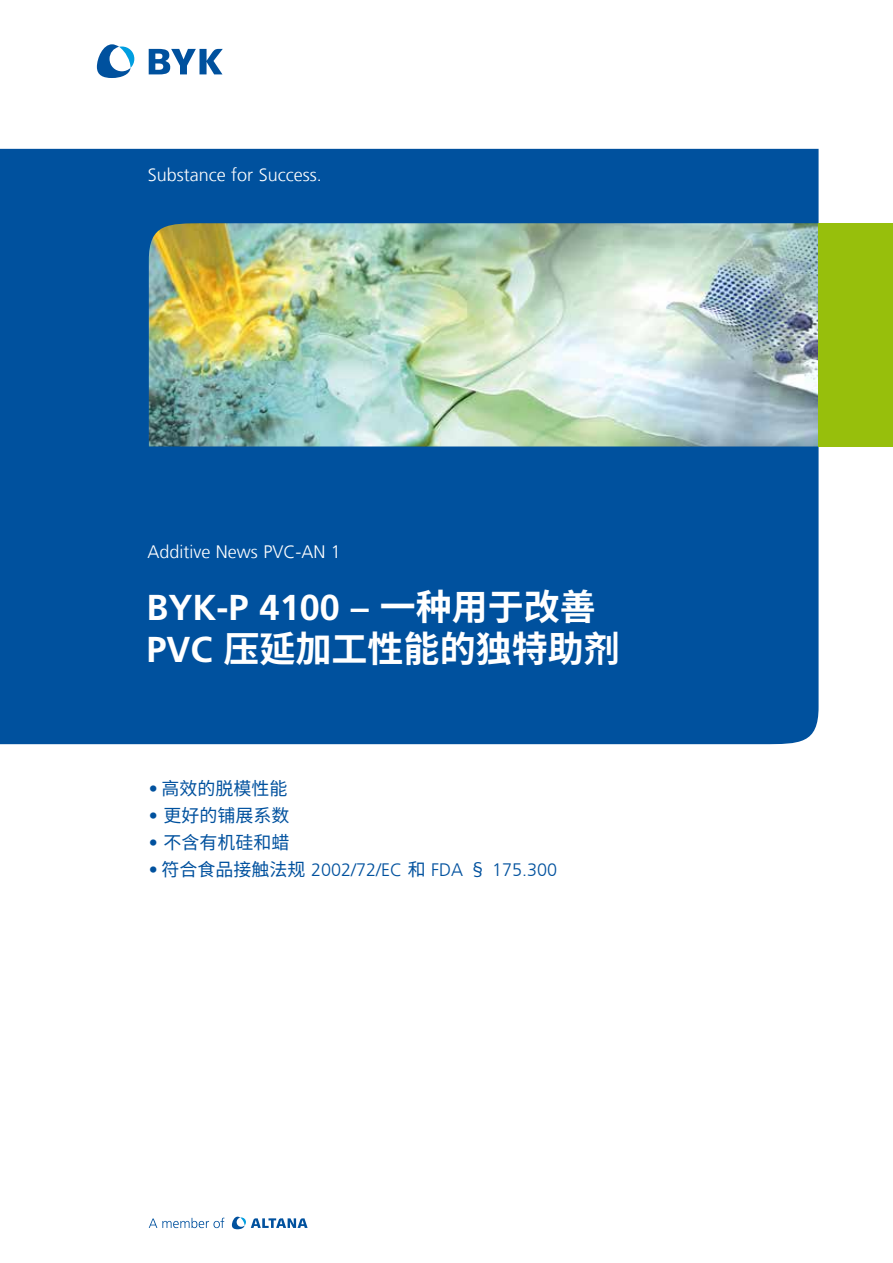
<style>
.page{position:relative;width:893px;height:1263px;background:#fff}
.page>*{position:absolute;margin:0;border:0;box-sizing:border-box;transform-origin:0 0}
.t1{font:700 36px "Frutiger LT";color:#fff}
.t2{font:700 36px "Source Han Sans SC";color:#fff}
.t3{font:300 18px "Frutiger LT";color:#fff}
.t4{font:300 18px "Frutiger LT";color:#00519e}
.t5{font:18px "Source Han Sans SC";color:#00519e}
.s1{font-family:"Source Han Sans SC"}
.s2{font-family:"Frutiger LT"}
.s3{font-family:"Frutiger LT";font-weight:300}
.s4{font-family:"Source Han Sans SC";font-weight:400}
</style>
<div class="page">
<svg style="left:149px;top:49px;width:74px;height:25px"></svg>
<svg style="left:97px;top:44px;width:37px;height:34px"></svg>
<svg style="left:232px;top:1217px;width:76px;height:12px"></svg>
<svg style="left:149px;top:1218px;width:75px;height:10px"></svg>
<div style="left:0;top:149px;width:819px;height:595px;background:#00519e"></div>
<img style="left:149px;top:223px;width:670px;height:223px">
<div style="left:819px;top:223px;width:74px;height:223px;background:#97bf0c"></div>
<p class="t3" style="left:148px;top:165px;width:176px">Substance for Success.</p>
<p class="t3" style="left:147px;top:542px;width:195px">Additive News PVC-AN 1</p>
<h1 class="t1" style="left:147px;top:586px;width:451px">BYK-P 4100 – <span class="s1">一种用于改善</span></h1>
<h1 class="t2" style="left:147px;top:629px;width:475px"><span class="s2">PVC</span> 压延加工性能的独特助剂</h1>
<p class="t5" style="left:149px;top:778px;width:140px"><span class="s3">•</span> 高效的脱模性能</p>
<p class="t5" style="left:149px;top:805px;width:142px"><span class="s3">•</span> 更好的铺展系数</p>
<p class="t5" style="left:149px;top:832px;width:142px"><span class="s3">•</span> 不含有机硅和蜡</p>
<p class="t4" style="left:149px;top:859px;width:410px">• <span class="s4">符合食品接触法规</span> 2002/72/EC <span class="s4">和</span> FDA <span class="s4">§</span> 175.300</p>
</div>
